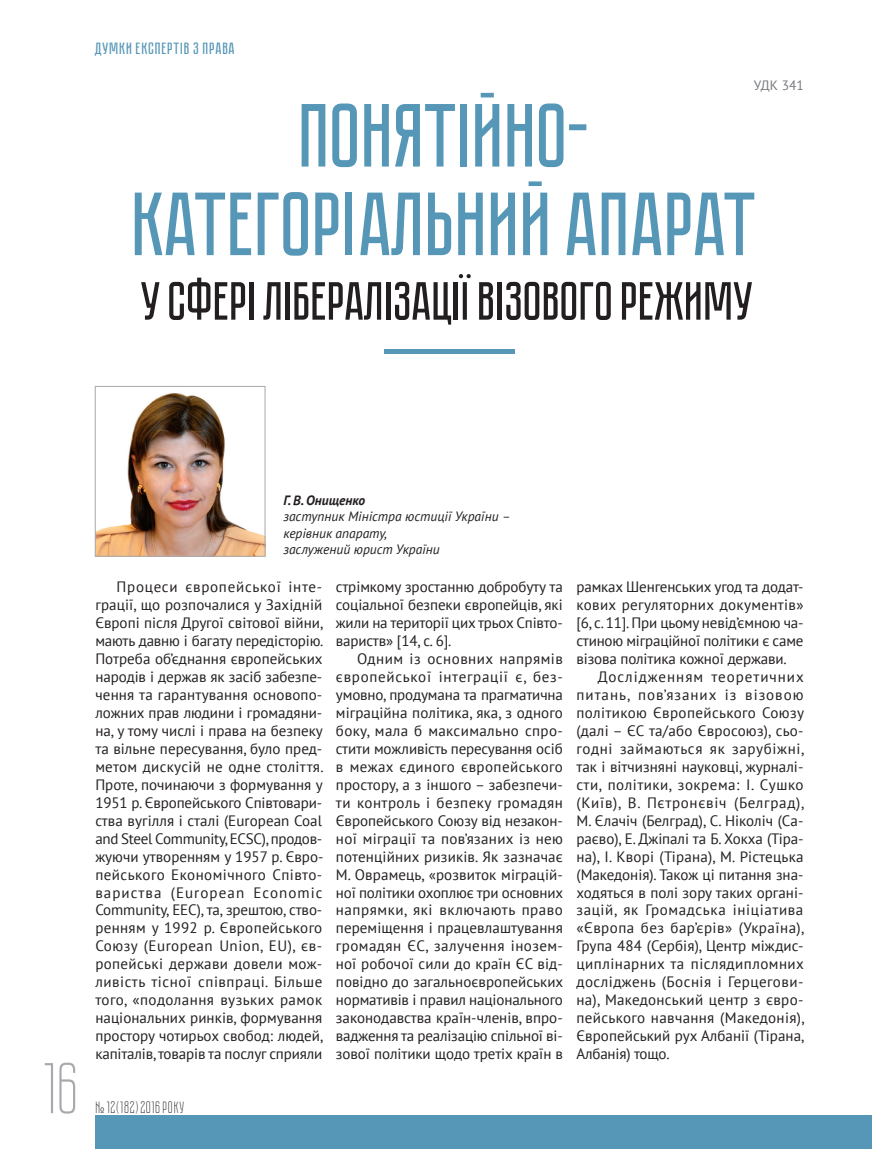
<style>
.page{position:relative;width:872px;height:1149px;background:#fff}
.page>*{position:absolute;margin:0;border:0;box-sizing:border-box;transform-origin:0 0}
.t1{font:700 90px/88.5px "Pobeda";letter-spacing:-.05em;color:#5697b7;text-align:center}
.t2{font:72px "Pobeda";color:#a8a9ad}
.t3{font:700 54px "Pobeda";letter-spacing:-.05em;color:#231f20}
.t4{font:700 16.5px "Pobeda";color:#5697b7}
.t5{font:16.5px "Pobeda";letter-spacing:-.005em;color:#231f20}
.t6{font:15px/18px "PT Sans";color:#231f20;text-align:justify}
.t7{font:italic 13.5px/16.2px "PT Sans";color:#231f20}
.t8{font:italic 700 13.5px "PT Sans";color:#231f20}
.t9{font:13.5px "PT Sans";color:#76787b}
</style>
<div class="page">
<div style="left:95px;top:1114px;width:777px;height:34px;background:#5697b7"></div>
<div style="left:384px;top:349px;width:130px;height:5px;background:#5697b7"></div>
<img style="left:97px;top:393px;width:166px;height:161px">
<div style="left:95px;top:386px;width:170px;height:170px;border:1px solid #a8a9ad"></div>
<p class="t4" style="left:95px;top:39px;width:142px">думки експертів з права</p>
<h1 class="t1" style="left:135px;top:93px;width:631px">ПОНЯТІЙНО-<br>КАТЕГОРІАЛЬНИЙ АПАРАТ</h1>
<h3 class="t3" style="left:141px;top:271px;width:618px">У СФЕРІ ЛІБЕРАЛІЗАЦІЇ ВІЗОВОГО РЕЖИМУ</h3>
<p class="t9" style="left:754px;top:76px;width:51px">УДК 341</p>
<h2 class="t2" style="left:45px;top:1048px;width:41px">16</h2>
<p class="t8" style="left:283px;top:491px;width:83px">Г. В. Онищенко</p>
<p class="t7" style="left:283px;top:508px;width:229px">заступник Міністра юстиції України – керівник апарату,<br>заслужений юрист України</p>
<p class="t6" style="left:95px;top:577px;width:230px;text-indent:21px">Процеси європейської інте&shy;грації, що розпочалися у Західній Європі після Другої світової війни, мають давню і багату передісторію.<br>Потреба об’єднання європейських народів і держав як засіб забезпе&shy;чення та гарантування основопо&shy;ложних прав людини і громадяни&shy;на, у тому числі і права на безпеку та вільне пересування, було пред&shy;метом дискусій не одне століття.<br>Проте, починаючи з формування у 1951 р. Європейського Співтовари&shy;ства вугілля і сталі (European Coal and Steel Community, ECSC), продов&shy;жуючи утворенням у 1957 р. Євро&shy;пейського Економічного Співто&shy;вариства (European Economic Community, EEC), та, зрештою, ство&shy;ренням у 1992 р. Європейського Союзу (European Union, EU), єв&shy;ропейські держави довели мож&shy;ливість тісної співпраці. Більше того, «подолання вузьких рамок національних ринків, формування простору чотирьох свобод: людей, капіталів, товарів та послуг сприяли</p>
<p class="t6" style="left:336px;top:577px;width:228px">стрімкому зростанню добробуту та соціальної безпеки європейців, які жили на території цих трьох Співто&shy;вариств» [14, с. 6].</p>
<p class="t6" style="left:336px;top:649px;width:229px;text-align:left;text-indent:21px">Одним із основних напрямів європейської інтеграції є, без&shy;умовно, продумана та прагматична міграційна політика, яка, з одного боку, мала б максимально спро&shy;стити можливість пересування осіб в межах єдиного європейського простору, а з іншого – забезпечи&shy;ти контроль і безпеку громадян Європейського Союзу від незакон&shy;ної міграції та пов’язаних із нею потенційних ризиків. Як зазначає М. Оврамець, «розвиток міграцій&shy;ної політики охоплює три основних напрямки, які включають право переміщення і працевлаштування громадян ЄС, залучення інозем&shy;ної робочої сили до країн ЄС від&shy;повідно до загальноєвропейських нормативів і правил національного законодавства країн-членів, впро&shy;вадження та реалізацію спільної ві&shy;зової політики щодо третіх країн в</p>
<p class="t6" style="left:576px;top:577px;width:228px">рамках Шенгенських угод та додат&shy;кових регуляторних документів» [6, c. 11]. При цьому невід’ємною ча&shy;стиною міграційної політики є саме візова політика кожної держави.</p>
<p class="t6" style="left:576px;top:667px;width:230px;text-indent:21px">Дослідженням теоретичних питань, пов’язаних із візовою політикою Європейського Союзу (далі – ЄС та/або Євросоюз), сьо&shy;годні займаються як зарубіжні, так і вітчизняні науковці, журналі&shy;сти, політики, зокрема: І. Сушко (Київ), В. Пєтронєвіч (Белград), М. Єлачіч (Белград), С. Ніколіч (Са&shy;раєво), Е. Джіпалі та Б. Хокха (Тіра&shy;на), І. Кворі (Тірана), М. Рістецька (Македонія). Також ці питання зна&shy;ходяться в полі зору таких органі&shy;зацій, як Громадська ініціатива «Європа без бар’єрів» (Україна), Група 484 (Сербія), Центр міждис&shy;циплінарних та післядипломних досліджень (Боснія і Герцегови&shy;на), Македонський центр з євро&shy;пейського навчання (Македонія), Європейський рух Албанії (Тірана, Албанія) тощо.</p>
<p class="t5" style="left:96px;top:1097px;width:91px">№ 12(182) 2016 РОКУ</p>
</div>
